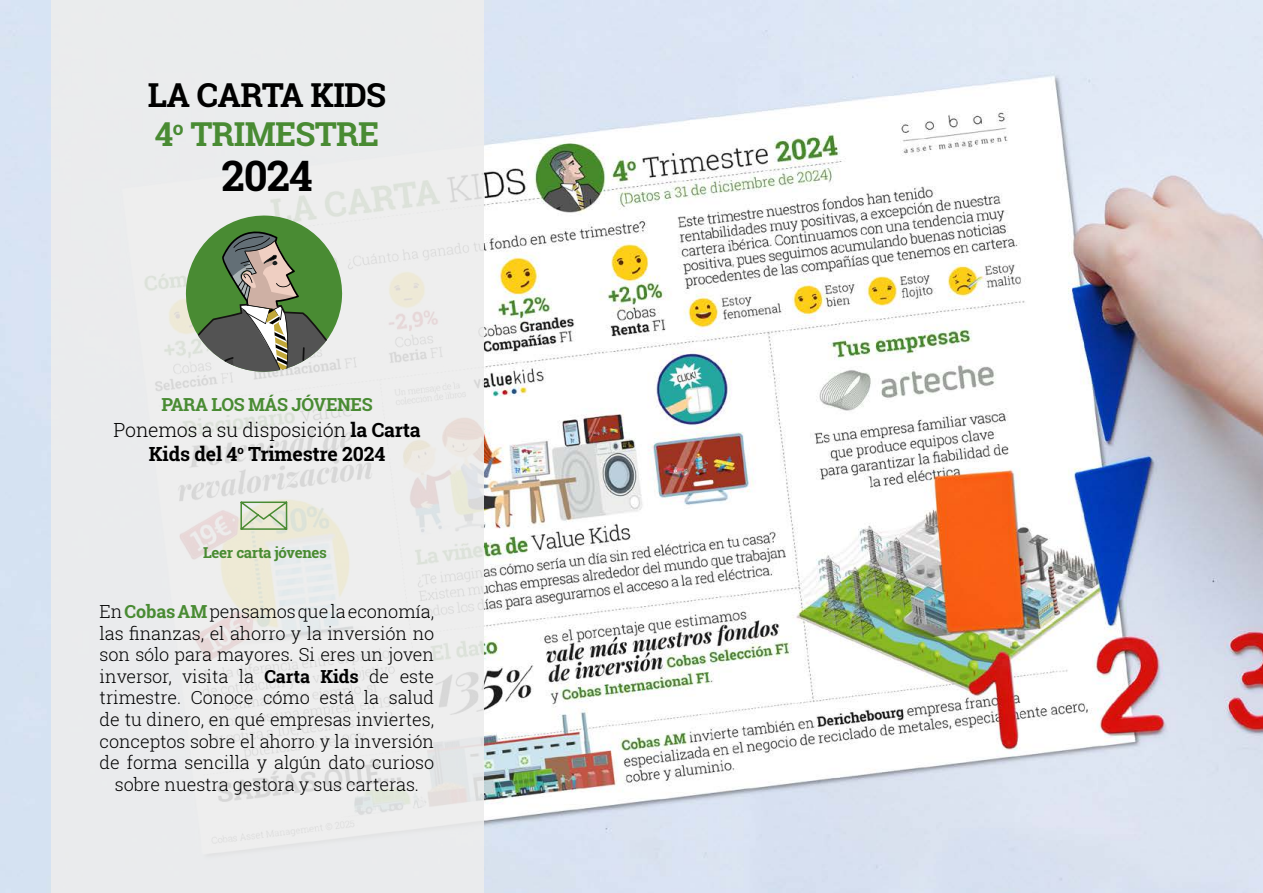
<style>
.page{position:relative;width:1263px;height:893px;background:#fff}
.page>*{position:absolute;margin:0;border:0;box-sizing:border-box;transform-origin:0 0}
.t1{font:700 42px "Roboto Slab";color:#000}
.t2{font:700 33px/39px "Roboto Slab";letter-spacing:-.02em;color:#000}
.t3{font:700 19.5px/24px "Roboto Slab";letter-spacing:-.01em;color:#000;text-align:center}
.t4{font:300 18px/21.6px "Roboto Slab";letter-spacing:-.005em;color:#000;text-align:center}
.t5{font:700 18px "Roboto Slab";letter-spacing:-.025em;color:#498b33}
.t6{font:700 15px "Roboto Slab";letter-spacing:-.02em;color:#498b33}
.s1{color:#498b33}
.s2{font-weight:300}
.s3{font-weight:700;color:#498b33}
.s4{font-weight:700}
</style>
<div class="page">
<img style="left:0;top:0;width:1263px;height:893px">
<div style="left:51px;top:0;width:432px;height:893px;background:#ededed"></div>
<svg style="left:239px;top:500px;width:50px;height:31px;background:#c4d2b2"></svg>
<svg style="left:184px;top:213px;width:160px;height:161px"></svg>
<h2 class="t2" style="left:148px;top:75px;width:240px">LA CARTA KIDS<br><span class="s1">4</span><sup>o</sup> <span class="s1">TRIMESTRE</span></h2>
<h1 class="t1" style="left:221px;top:147px;width:93px">2024</h1>
<p class="t5" style="left:162px;top:392px;width:212px">PARA LOS MÁS JÓVENES</p>
<p class="t3" style="left:113px;top:417px;width:309px"><span class="s2">Ponemos a su disposición</span> la Carta<br>Kids del 4<sup>o</sup> Trimestre 2024</p>
<p class="t6" style="left:203px;top:542px;width:125px">Leer carta jóvenes</p>
<p class="t4" style="left:100px;top:600px;width:336px">En<span class="s3">Cobas AM</span> pensamos que la economía, las finanzas, el ahorro y la inversión no son sólo para mayores. Si eres un joven inversor, visita la <span class="s4">Carta Kids</span> de este trimestre. Conoce cómo está la salud de tu dinero, en qué empresas inviertes, conceptos sobre el ahorro y la inversión de forma sencilla y algún dato curioso sobre nuestra gestora y sus carteras.</p>
</div>
